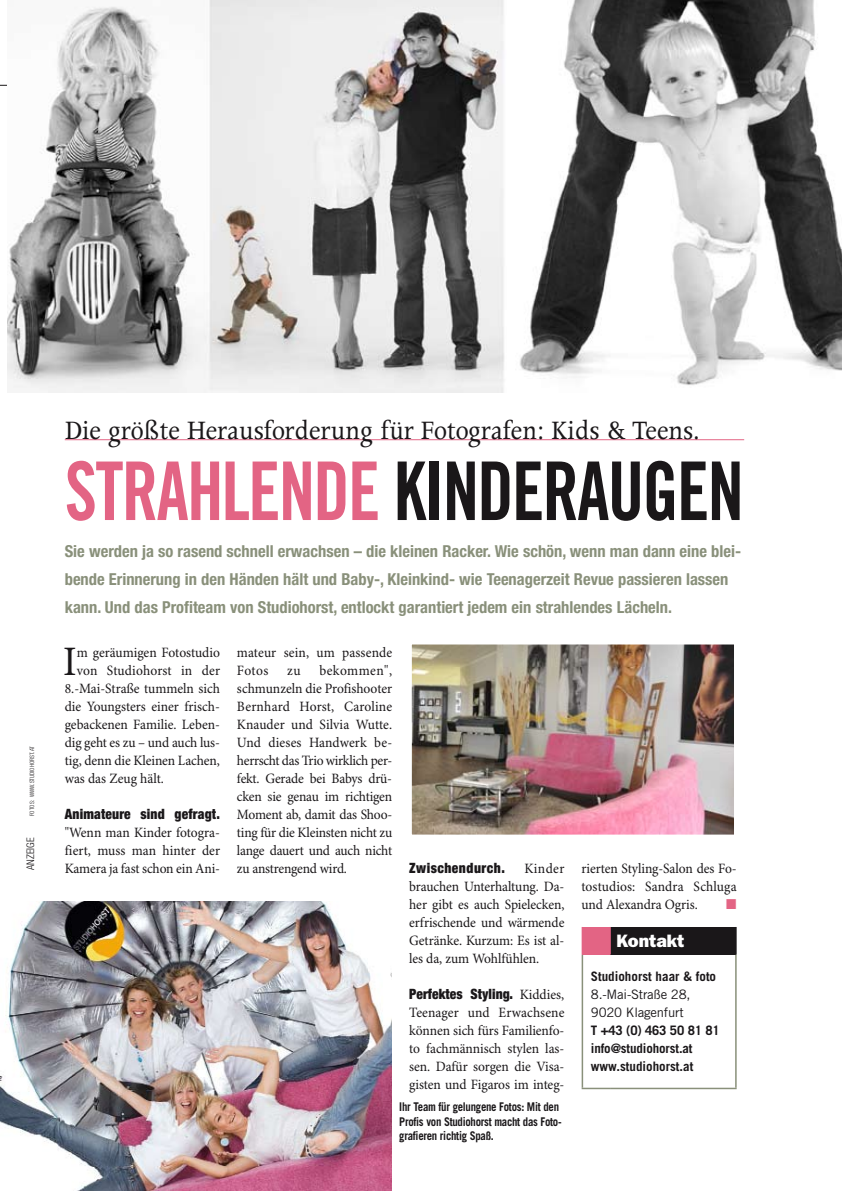
<style>
.page{position:relative;width:842px;height:1191px;background:#fff}
.page>*{position:absolute;margin:0;border:0;box-sizing:border-box;transform-origin:0 0}
.t1{font:81px "Trade Gothic LT Std Bd Cn 20";letter-spacing:-.025em;color:#1a1719;scale:.9 1}
.t2{font:42px "Minion Pro";color:#1a1719;scale:.95 1}
.t3{font:30px "Apollo MT Std";color:#1a1719;scale:.9 1}
.t4{font:18px "ITC Franklin Gothic Std Hvy";color:#fff}
.t5{font:700 condensed 16.5px/28px "Helvetica Neue LT Pro";color:#89907a}
.t6{font:14.25px/18px "Minion Pro";letter-spacing:-.005em;color:#1a1719;text-align:justify;scale:.95 1}
.t7{font:900 condensed 14.25px "Helvetica Neue LT Pro";letter-spacing:.015em;color:#1a1719;scale:.95 1}
.t8{font:900 condensed 14.25px "Helvetica Neue LT Pro";letter-spacing:.035em;color:#1a1719;scale:.95 1}
.t9{font:14.25px "Zapf Dingbats";color:#e36484;scale:.95 1}
.t10{font:700 13.05px/18px "Trade Gothic LT Std";color:#1a1719}
.t11{font:13.05px/18px "Trade Gothic LT Std";letter-spacing:-.015em;color:#1a1719}
.t12{font:700 12px/14.4px "Trade Gothic LT Std";letter-spacing:-.025em;color:#1a1719;scale:.9 1}
.t13{font:300 condensed 10.5px "Helvetica Neue LT Pro";color:#1a1719}
.t14{font:300 condensed 6px "Helvetica Neue LT Pro";color:#1a1719}
.s1{color:#e36484}
.s2{font-family:"Minion Pro";font-weight:400;font-stretch:normal}
</style>
<div class="page">
<img style="left:0;top:901px;width:391px;height:290px">
<hr style="left:65px;top:439px;width:679px;height:1px;background:#e36484">
<hr style="left:0;top:85px;width:842px;height:1px;background:#1a1719">
<img style="left:7px;top:0;width:835px;height:392px">
<img style="left:413px;top:646px;width:320px;height:187px">
<div style="left:409px;top:642px;width:328px;height:195px;border:3px solid #fff"></div>
<div style="left:582px;top:927px;width:28px;height:27px;background:#e36484"></div>
<div style="left:610px;top:927px;width:126px;height:27px;background:#1a1719"></div>
<hr style="left:735px;top:954px;width:2px;height:133px;background:#89907a">
<hr style="left:735px;top:927px;width:2px;height:27px;background:#1a1719">
<hr style="left:582px;top:954px;width:1px;height:133px;background:#89907a">
<hr style="left:582px;top:1087px;width:28px;height:2px;background:#89907a">
<hr style="left:610px;top:1087px;width:127px;height:2px;background:#89907a">
<hr style="left:609px;top:927px;width:2px;height:27px;background:#e36484">
<p class="t14" style="left:28px;top:816px;width:72px;rotate:-90deg">Fotos: www.studiohorst.at</p>
<p class="t13" style="left:24px;top:870px;width:34px;rotate:-90deg">ANZEIGE</p>
<h3 class="t3" style="left:65px;top:414px;width:707px">Die größte Herausforderung für Fotografen: Kids &amp; Teens.</h3>
<h1 class="t1" style="left:65px;top:442px;width:756px"><span class="s1">STRAHLENDE</span> KINDERAUGEN</h1>
<p class="t5" style="left:65px;top:536px;width:678px">Sie werden ja so rasend schnell erwachsen – die kleinen Racker. Wie schön, wenn man dann eine blei&shy;bende Erinnerung in den Händen hält und Baby-, Kleinkind- wie Teenagerzeit Revue passieren lassen kann. Und das Profiteam von Studiohorst, entlockt garantiert jedem ein strahlendes Lächeln.</p>
<h2 class="t2" style="left:63px;top:636px;width:16px">I</h2>
<p class="t6" style="left:77px;top:644px;width:152px">m geräumigen Fotostudio</p>
<p class="t6" style="left:237px;top:644px;width:165px">mateur sein, um passende<br>Fotos</p>
<p class="t6" style="left:237px;top:662px;width:165px;text-indent:82px">bekommen", schmunzeln die Profishooter Bernhard Horst, Caroline Knauder und Silvia Wutte.<br>Und dieses Handwerk be&shy;herrscht das Trio wirklich per&shy;fekt. Gerade bei Babys drü&shy;cken sie genau im richtigen Moment ab, damit das Shoo&shy;ting für die Kleinsten nicht zu lange dauert und auch nicht zu anstrengend wird.</p>
<p class="t6" style="left:77px;top:662px;width:152px">von Studiohorst in der</p>
<p class="t6" style="left:65px;top:680px;width:165px">8.-Mai-Straße tummeln sich</p>
<p class="t6" style="left:65px;top:698px;width:165px">die Youngsters einer frisch-</p>
<p class="t6" style="left:65px;top:716px;width:165px">gebackenen Familie. Leben-</p>
<p class="t6" style="left:65px;top:734px;width:165px">dig geht es zu – und auch lus-</p>
<p class="t6" style="left:65px;top:752px;width:165px">tig, denn die Kleinen Lachen,</p>
<p class="t6" style="left:65px;top:770px;width:106px">was das Zeug hält.</p>
<p class="t7" style="left:65px;top:805px;width:165px">Animateure sind gefragt.</p>
<p class="t6" style="left:65px;top:824px;width:165px">"Wenn man Kinder fotogra&shy;fiert, muss man hinter der Kamera ja fast schon ein Ani-</p>
<p class="t6" style="left:287px;top:662px;width:16px">zu</p>
<p class="t8" style="left:409px;top:859px;width:102px">Zwischendurch.</p>
<p class="t6" style="left:581px;top:860px;width:165px">rierten Styling-Salon des Fo&shy;tostudios: Sandra Schluga und Alexandra Ogris.</p>
<p class="t6" style="left:409px;top:860px;width:165px;text-indent:115px">Kinder brauchen Unterhaltung. Da&shy;her gibt es auch Spielecken, erfrischende und wärmende Getränke. Kurzum: Es ist al&shy;les da, zum Wohlfühlen.</p>
<p class="t7" style="left:409px;top:985px;width:165px">Perfektes Styling. <span class="s2">Kiddies,</span></p>
<p class="t6" style="left:409px;top:1004px;width:165px">Teenager und Erwachsene können sich fürs Familienfo&shy;to fachmännisch stylen las&shy;sen. Dafür sorgen die Visa&shy;gisten und Figaros im integ-</p>
<p class="t9" style="left:726px;top:897px;width:12px">■</p>
<p class="t4" style="left:616px;top:930px;width:70px">Kontakt</p>
<p class="t10" style="left:591px;top:967px;width:127px">Studiohorst haar &amp; foto</p>
<p class="t11" style="left:591px;top:985px;width:101px">8.-Mai-Straße 28,<br>9020 Klagenfurt</p>
<p class="t10" style="left:591px;top:1021px;width:130px">T +43 (0) 463 50 81 81 info@studiohorst.at www.studiohorst.at</p>
<p class="t12" style="left:399px;top:1099px;width:182px">Ihr Team für gelungene Fotos: Mit den<br>Profis von Studiohorst macht das Foto&shy;grafieren richtig Spaß.</p>
</div>
